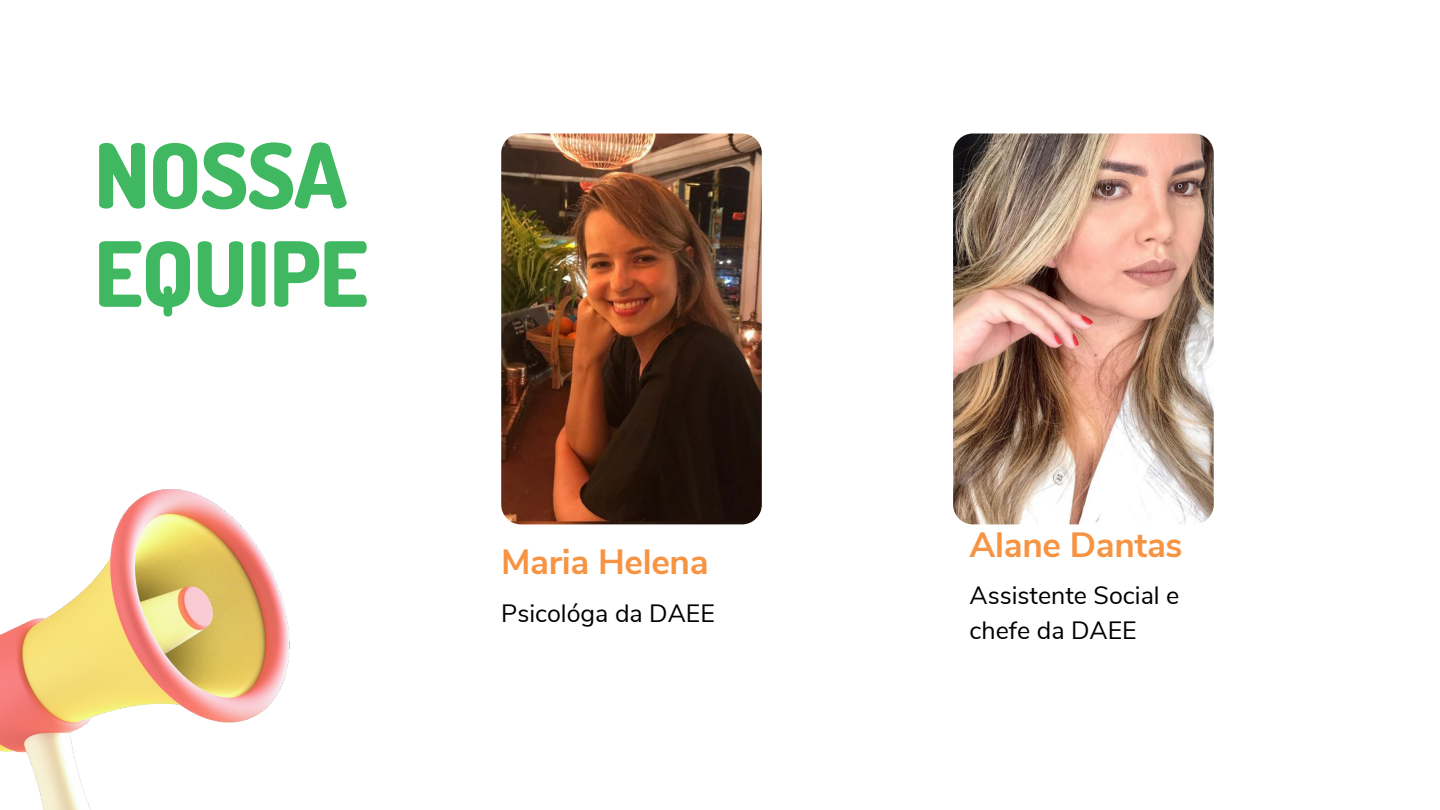
<style>
.page{position:relative;width:1440px;height:810px;background:#fff}
.page>*{position:absolute;margin:0;border:0;box-sizing:border-box;transform-origin:0 0}
.t1{font:800 89.7px/98.2px "Dosis";letter-spacing:-.01em;color:#40b861}
.t2{font:700 35px "Nunito Sans";letter-spacing:-.01em;color:#f69444}
.t3{font:25px/34.5px "Nunito Sans";color:#000}
</style>
<div class="page">
<img style="left:0;top:489px;width:289px;height:321px">
<img style="left:953px;top:134px;width:261px;height:390px;border-radius:20px">
<img style="left:501px;top:134px;width:261px;height:390px;border-radius:20px">
<p class="t1" style="left:94px;top:124px;width:275px">NOSSA<br>EQUIPE</p>
<p class="t2" style="left:501px;top:539px;width:209px">Maria Helena</p>
<p class="t3" style="left:501px;top:596px;width:215px">Psicológa da DAEE</p>
<p class="t2" style="left:970px;top:521px;width:214px">Alane Dantas</p>
<p class="t3" style="left:970px;top:579px;width:211px">Assistente Social e chefe da DAEE</p>
</div>
